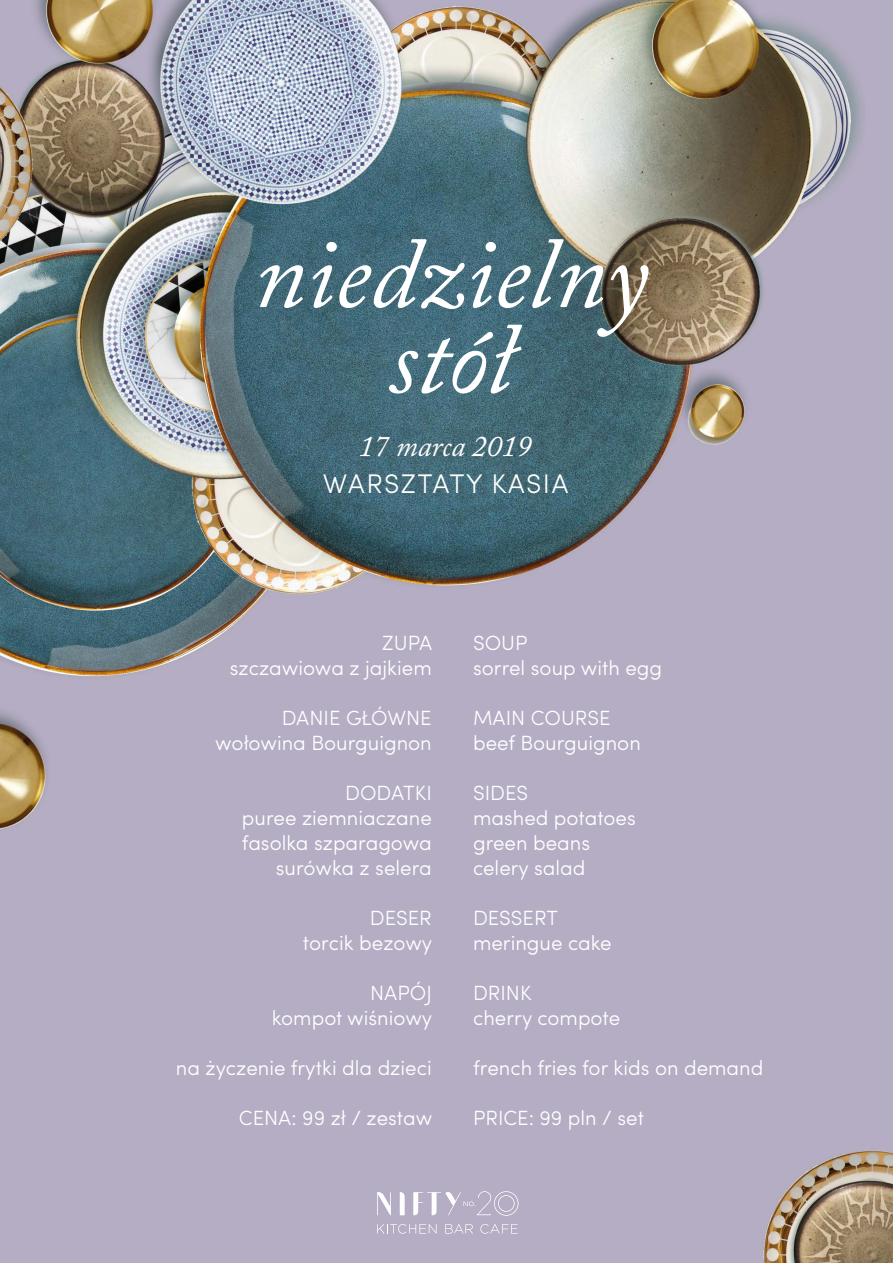
<style>
.page{position:relative;width:893px;height:1263px;background:#fff}
.page>*{position:absolute;margin:0;border:0;box-sizing:border-box;transform-origin:0 0}
.t1{font:italic 100.5px/85.5px "Adobe Caslon Pro";color:#fff;text-align:center}
.t2{font:italic 30px "Adobe Caslon Pro";color:#fff}
.t3{font:300 27px "Sofia Pro";letter-spacing:.05em;color:#fff}
.t4{font:300 20.55px/25px "Sofia Pro";color:#fff}
</style>
<div class="page">
<img style="left:0;top:0;width:893px;height:1263px">
<svg style="left:377px;top:1224px;width:59px;height:9px"></svg>
<svg style="left:445px;top:1224px;width:28px;height:9px"></svg>
<svg style="left:481px;top:1224px;width:36px;height:9px"></svg>
<svg style="left:400px;top:1192px;width:4px;height:23px"></svg>
<svg style="left:377px;top:1192px;width:14px;height:23px"></svg>
<svg style="left:414px;top:1191px;width:104px;height:24px;background:#c1bbce"></svg>
<h1 class="t1" style="left:254px;top:230px;width:395px">niedzielny stół</h1>
<h2 class="t2" style="left:359px;top:428px;width:175px">17 marca 2019</h2>
<h3 class="t3" style="left:323px;top:464px;width:247px">WARSZTATY KASIA</h3>
<p class="t4" style="left:230px;top:629px;width:204px;text-align:right">ZUPA<br>szczawiowa z jajkiem</p>
<p class="t4" style="left:215px;top:704px;width:218px;text-align:right">DANIE GŁÓWNE wołowina Bourguignon</p>
<p class="t4" style="left:242px;top:779px;width:192px;text-align:right">DODATKI<br>puree ziemniaczane fasolka szparagowa surówka z selera</p>
<p class="t4" style="left:303px;top:903px;width:131px;text-align:right">DESER<br>torcik bezowy</p>
<p class="t4" style="left:272px;top:978px;width:162px;text-align:right">NAPÓJ<br>kompot wiśniowy</p>
<p class="t4" style="left:176px;top:1053px;width:257px">na życzenie frytki dla dzieci</p>
<p class="t4" style="left:239px;top:1103px;width:195px">CENA: 99 zł / zestaw</p>
<p class="t4" style="left:473px;top:629px;width:191px">SOUP<br>sorrel soup with egg</p>
<p class="t4" style="left:473px;top:704px;width:169px">MAIN COURSE beef Bourguignon</p>
<p class="t4" style="left:473px;top:779px;width:164px">SIDES<br>mashed potatoes green beans celery salad</p>
<p class="t4" style="left:473px;top:903px;width:140px">DESSERT meringue cake</p>
<p class="t4" style="left:473px;top:978px;width:149px">DRINK<br>cherry compote</p>
<p class="t4" style="left:473px;top:1053px;width:292px">french fries for kids on demand</p>
<p class="t4" style="left:473px;top:1103px;width:173px">PRICE: 99 pln / set</p>
</div>
